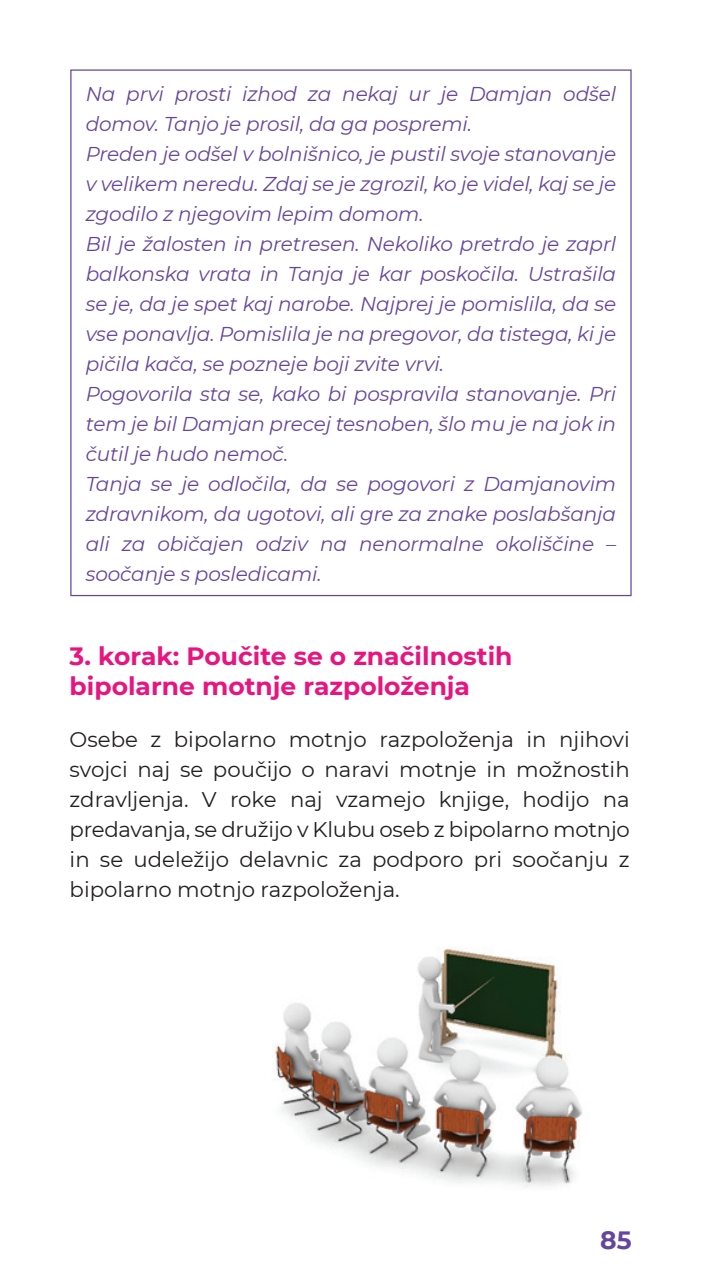
<style>
.page{position:relative;width:709px;height:1276px;background:#fff}
.page>*{position:absolute;margin:0;border:0;box-sizing:border-box;transform-origin:0 0}
.t1{font:700 25px/30px "Montserrat";color:#e7157f}
.t2{font:700 25px "Montserrat";color:#65469c}
.t3{font:21.25px/30px "Montserrat";color:#231f20;text-align:justify}
.t4{font:italic 20px/30px "Montserrat";letter-spacing:-.005em;color:#65469c}
</style>
<div class="page">
<img style="left:275px;top:947px;width:308px;height:241px">
<p class="t4" style="left:86px;top:78px;width:532px">Na prvi prosti izhod za nekaj ur je Damjan odšel domov. Tanjo je prosil, da ga pospremi.<br>Preden je odšel v bolnišnico, je pustil svoje stanovanje v velikem neredu. Zdaj se je zgrozil, ko je videl, kaj se je zgodilo z njegovim lepim domom.<br>Bil je žalosten in pretresen. Nekoliko pretrdo je zaprl balkonska vrata in Tanja je kar poskočila. Ustrašila se je, da je spet kaj narobe. Najprej je pomislila, da se vse ponavlja. Pomislila je na pregovor, da tistega, ki je pičila kača, se pozneje boji zvite vrvi.<br>Pogovorila sta se, kako bi pospravila stanovanje. Pri tem je bil Damjan precej tesnoben, šlo mu je na jok in čutil je hudo nemoč.<br>Tanja se je odločila, da se pogovori z Damjanovim zdravnikom, da ugotovi, ali gre za znake poslabšanja ali za običajen odziv na nenormalne okoliščine – soočanje s posledicami.</p>
<p class="t1" style="left:70px;top:640px;width:444px">3. korak: Poučite se o značilnostih bipolarne motnje razpoloženja</p>
<p class="t3" style="left:70px;top:723px;width:562px">Osebe z bipolarno motnjo razpoloženja in njihovi svojci naj se poučijo o naravi motnje in možnostih zdravljenja. V roke naj vzamejo knjige, hodijo na predavanja, se družijo v Klubu oseb z bipolarno motnjo in se udeležijo delavnic za podporo pri soočanju z bipolarno motnjo razpoloženja.</p>
<p class="t2" style="left:600px;top:1222px;width:33px">85</p>
</div>
